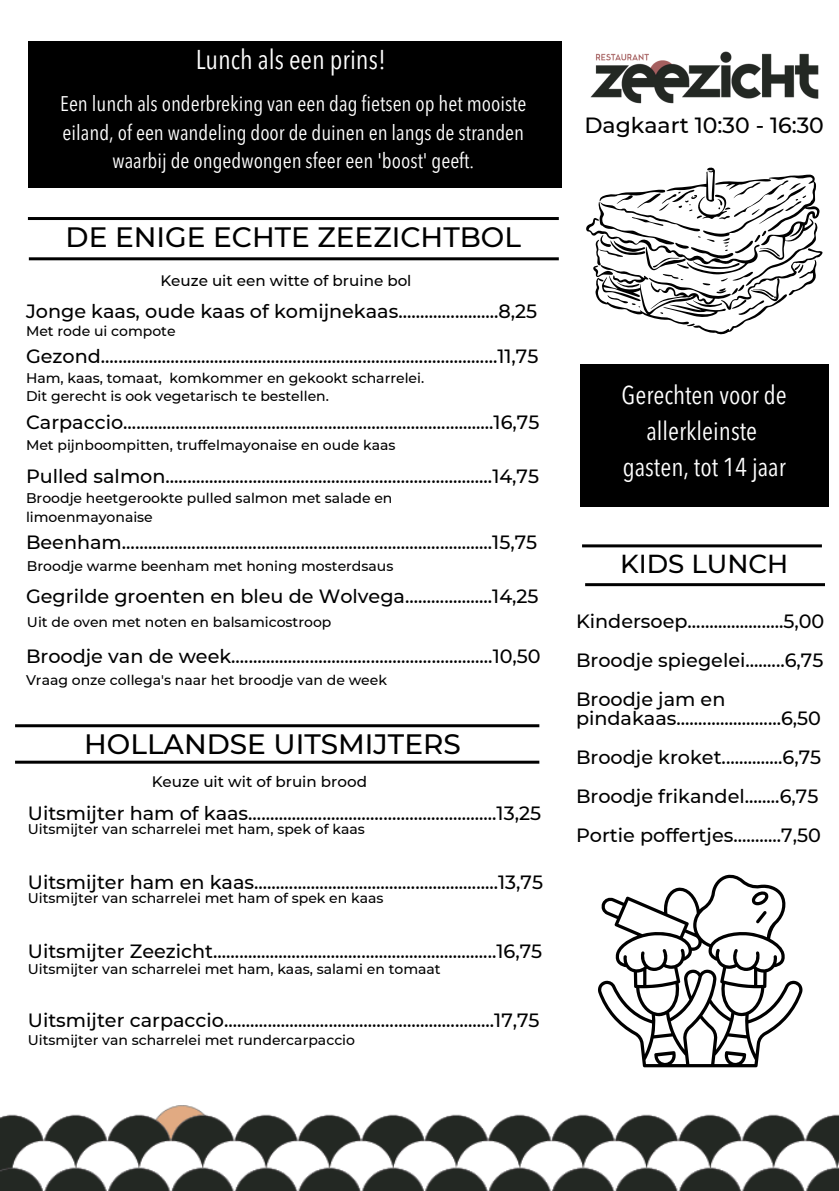
<style>
.page{position:relative;width:839px;height:1191px;background:#fff}
.page>*{position:absolute;margin:0;border:0;box-sizing:border-box;transform-origin:0 0}
.t1{font:500 28px "Montserrat";color:#000}
.t2{font:condensed 27.2px "Avenir Next LT Pro";color:#fff}
.t3{font:500 26px "Montserrat";color:#000}
.t4{font:condensed 25.8px/36px "Avenir Next LT Pro";color:#fff;text-align:center}
.t5{font:500 22px "Montserrat";color:#000}
.t6{font:condensed 21.2px/28.4px "Avenir Next LT Pro";color:#fff;text-align:center}
.t7{font:500 19.2px/19.4px "Montserrat";color:#000}
.t8{font:500 15.2px "Montserrat";color:#000}
.t9{font:500 14px/18.6px "Montserrat";color:#000}
</style>
<div class="page">
<img style="left:590px;top:51px;width:229px;height:53px">
<hr style="left:29px;top:257px;width:529px;height:3px;background:#000">
<hr style="left:28px;top:217px;width:530px;height:3px;background:#000">
<hr style="left:15px;top:724px;width:524px;height:3px;background:#000">
<hr style="left:15px;top:761px;width:524px;height:3px;background:#000">
<img style="left:0;top:1105px;width:838px;height:86px">
<div style="left:28px;top:41px;width:534px;height:147px;background:#000"></div>
<hr style="left:585px;top:583px;width:240px;height:3px;background:#000">
<hr style="left:582px;top:544px;width:239px;height:3px;background:#000">
<div style="left:579px;top:364px;width:249px;height:142px;background:#000"></div>
<svg style="left:586px;top:167px;width:236px;height:168px"></svg>
<svg style="left:598px;top:874px;width:204px;height:193px"></svg>
<h1 class="t2" style="left:196px;top:49px;width:192px">Lunch als een prins!</h1>
<p class="t6" style="left:60px;top:92px;width:468px">Een lunch als onderbreking van een dag fietsen op het mooiste eiland, of een wandeling door de duinen en langs de stranden waarbij de ongedwongen sfeer een 'boost' geeft.</p>
<h5 class="t1" style="left:66px;top:220px;width:457px">DE ENIGE ECHTE ZEEZICHTBOL</h5>
<h5 class="t8" style="left:160px;top:271px;width:253px">Keuze uit een witte of bruine bol</h5>
<p class="t7" style="left:26px;top:302px;width:513px">Jonge kaas, oude kaas of komijnekaas.......................8,25</p>
<h2 class="t7" style="left:26px;top:347px;width:514px">Gezond...........................................................................................11,75</h2>
<h5 class="t9" style="left:26px;top:322px;width:151px">Met rode ui compote</h5>
<h5 class="t9" style="left:26px;top:368px;width:400px">Ham, kaas, tomaat, komkommer en gekookt scharrelei.</h5>
<h5 class="t9" style="left:26px;top:387px;width:304px">Dit gerecht is ook vegetarisch te bestellen.</h5>
<h5 class="t9" style="left:26px;top:435px;width:371px">Met pijnboompitten, truffelmayonaise en oude kaas</h5>
<h4 class="t7" style="left:26px;top:413px;width:515px">Carpaccio.....................................................................................16,75</h4>
<h3 class="t7" style="left:26px;top:467px;width:514px">Pulled salmon...........................................................................14,75</h3>
<p class="t9" style="left:26px;top:489px;width:368px">Broodje heetgerookte pulled salmon met salade en limoenmayonaise</p>
<p class="t5" style="left:584px;top:112px;width:241px">Dagkaart 10:30 - 16:30</p>
<p class="t4" style="left:621px;top:379px;width:167px">Gerechten voor de allerkleinste gasten, tot 14 jaar</p>
<p class="t7" style="left:26px;top:533px;width:512px">Beenham.....................................................................................15,75</p>
<p class="t7" style="left:26px;top:587px;width:514px">Gegrilde groenten en bleu de Wolvega....................14,25</p>
<h5 class="t9" style="left:27px;top:556px;width:368px">Broodje warme beenham met honing mosterdsaus</h5>
<h5 class="t3" style="left:620px;top:548px;width:170px">KIDS LUNCH</h5>
<p class="t9" style="left:27px;top:613px;width:306px">Uit de oven met noten en balsamicostroop</p>
<h1 class="t7" style="left:26px;top:647px;width:516px">Broodje van de week............................................................10,50</h1>
<p class="t9" style="left:26px;top:671px;width:362px">Vraag onze collega's naar het broodje van de week</p>
<h5 class="t1" style="left:84px;top:727px;width:378px">HOLLANDSE UITSMIJTERS</h5>
<h1 class="t8" style="left:152px;top:773px;width:217px">Keuze uit wit of bruin brood</h1>
<p class="t7" style="left:28px;top:803px;width:514px">Uitsmijter ham of kaas.........................................................13,25</p>
<p class="t9" style="left:28px;top:820px;width:338px">Uitsmijter van scharrelei met ham, spek of kaas</p>
<p class="t7" style="left:28px;top:872px;width:516px">Uitsmijter ham en kaas........................................................13,75</p>
<p class="t9" style="left:28px;top:888px;width:357px">Uitsmijter van scharrelei met ham of spek en kaas</p>
<h5 class="t7" style="left:28px;top:941px;width:516px">Uitsmijter Zeezicht.................................................................16,75</h5>
<h5 class="t9" style="left:28px;top:960px;width:414px">Uitsmijter van scharrelei met ham, kaas, salami en tomaat</h5>
<h5 class="t7" style="left:28px;top:1010px;width:513px">Uitsmijter carpaccio..............................................................17,75</h5>
<h5 class="t9" style="left:28px;top:1031px;width:329px">Uitsmijter van scharrelei met rundercarpaccio</h5>
<p class="t7" style="left:576px;top:611px;width:250px">Kindersoep......................5,00</p>
<p class="t7" style="left:576px;top:650px;width:249px">Broodje spiegelei.........6,75</p>
<h2 class="t7" style="left:576px;top:689px;width:246px">Broodje jam en pindakaas........................6,50</h2>
<p class="t7" style="left:576px;top:748px;width:247px">Broodje kroket..............6,75</p>
<p class="t7" style="left:576px;top:787px;width:244px">Broodje frikandel........6,75</p>
<p class="t7" style="left:576px;top:826px;width:246px">Portie poffertjes...........7,50</p>
</div>
